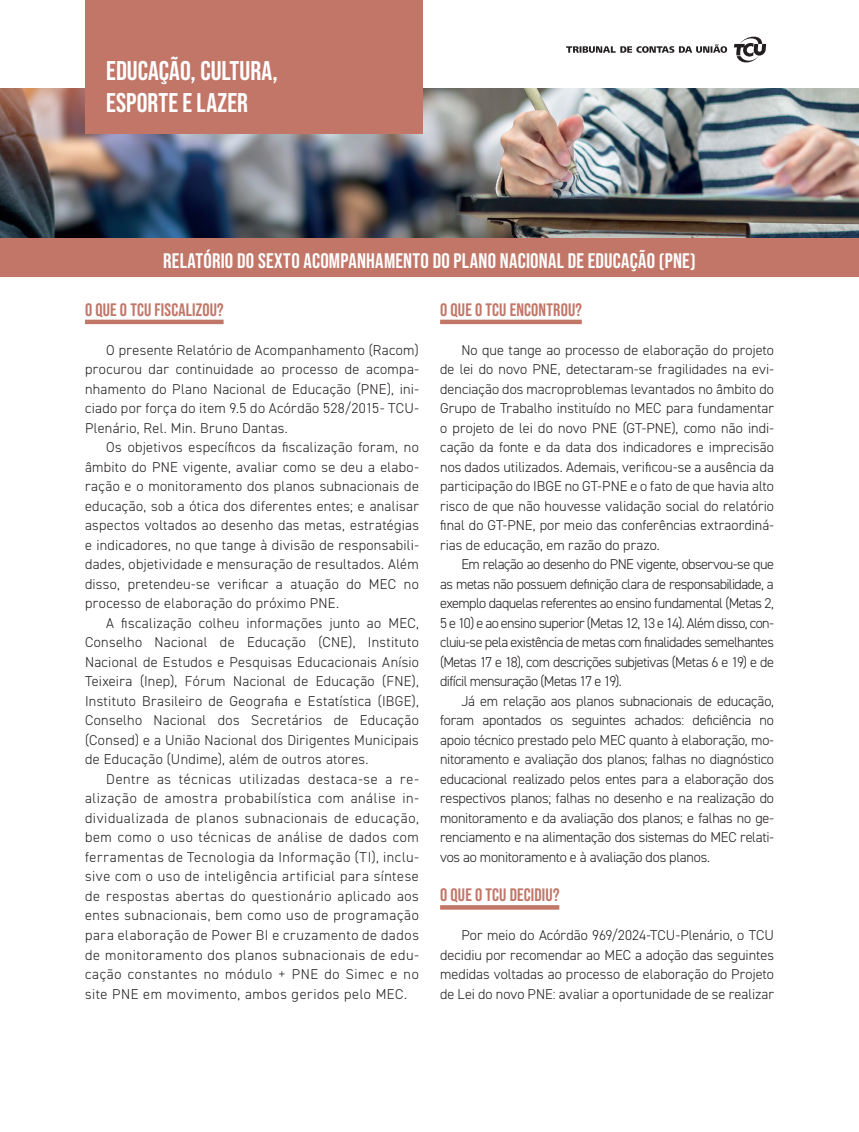
<style>
.page{position:relative;width:859px;height:1132px;background:#fff}
.page>*{position:absolute;margin:0;border:0;box-sizing:border-box;transform-origin:0 0}
.t1{font:700 27px/32.4px "Bebas Neue Pro";color:#fff}
.t2{font:700 21px "Bebas Neue Pro";letter-spacing:.01em;color:#fff}
.t3{font:700 18px "Bebas Neue Pro";letter-spacing:.01em;color:#c27668}
.t4{font:300 14.25px/19.5px "DIN2014";letter-spacing:.01em;color:#231f20;text-align:justify}
</style>
<div class="page">
<svg style="left:566px;top:44px;width:161px;height:9px"></svg>
<svg style="left:734px;top:36px;width:32px;height:27px"></svg>
<img style="left:0;top:88px;width:859px;height:150px">
<div style="left:85px;top:0;width:338px;height:133px;background:#c27668"></div>
<div style="left:0;top:238px;width:859px;height:38px;background:#c27668"></div>
<div style="left:85px;top:319px;width:139px;height:5px;background:#c27668"></div>
<div style="left:440px;top:319px;width:142px;height:5px;background:#c27668"></div>
<svg style="left:440px;top:905px;width:119px;height:4px"></svg>
<h1 class="t1" style="left:106px;top:54px;width:173px">EDUCAÇÃO, CULTURA,<br>ESPORTE E LAZER</h1>
<h2 class="t2" style="left:163px;top:248px;width:534px">RELATÓRIO DO SEXTO ACOMPANHAMENTO DO PLANO NACIONAL DE EDUCAÇÃO (PNE)</h2>
<p class="t3" style="left:85px;top:299px;width:140px">O QUE O TCU FISCALIZOU?</p>
<p class="t4" style="left:85px;top:340px;width:335px;text-indent:21px">O presente Relatório de Acompanhamento (Racom) procurou dar continuidade ao processo de acompa&shy;nhamento do Plano Nacional de Educação (PNE), ini&shy;ciado por força do item 9.5 do Acórdão 528/2015- TCU-Plenário, Rel. Min. Bruno Dantas.</p>
<p class="t4" style="left:85px;top:437px;width:335px;text-indent:21px">Os objetivos específicos da fiscalização foram, no âmbito do PNE vigente, avaliar como se deu a elabo&shy;ração e o monitoramento dos planos subnacionais de educação, sob a ótica dos diferentes entes; e analisar aspectos voltados ao desenho das metas, estratégias e indicadores, no que tange à divisão de responsabili&shy;dades, objetividade e mensuração de resultados. Além disso, pretendeu-se verificar a atuação do MEC no processo de elaboração do próximo PNE.</p>
<p class="t4" style="left:85px;top:613px;width:335px;text-indent:21px">A fiscalização colheu informações junto ao MEC, Conselho Nacional de Educação (CNE), Instituto Nacional de Estudos e Pesquisas Educacionais Anísio Teixeira (Inep), Fórum Nacional de Educação (FNE), Instituto Brasileiro de Geografia e Estatística (IBGE), Conselho Nacional dos Secretários de Educação (Consed) e a União Nacional dos Dirigentes Municipais de Educação (Undime), além de outros atores.</p>
<p class="t4" style="left:85px;top:769px;width:335px;text-indent:21px">Dentre as técnicas utilizadas destaca-se a re&shy;alização de amostra probabilística com análise in&shy;dividualizada de planos subnacionais de educação, bem como o uso técnicas de análise de dados com ferramentas de Tecnologia da Informação (TI), inclu&shy;sive com o uso de inteligência artificial para síntese de respostas abertas do questionário aplicado aos entes subnacionais, bem como uso de programação para elaboração de Power BI e cruzamento de dados de monitoramento dos planos subnacionais de edu&shy;cação constantes no módulo + PNE do Simec e no site PNE em movimento, ambos geridos pelo MEC.</p>
<p class="t3" style="left:440px;top:299px;width:143px">O QUE O TCU ENCONTROU?</p>
<p class="t4" style="left:440px;top:340px;width:335px;text-indent:21px">No que tange ao processo de elaboração do projeto de lei do novo PNE, detectaram-se fragilidades na evi&shy;denciação dos macroproblemas levantados no âmbito do Grupo de Trabalho instituído no MEC para fundamentar o projeto de lei do novo PNE (GT-PNE), como não indi&shy;cação da fonte e da data dos indicadores e imprecisão nos dados utilizados. Ademais, verificou-se a ausência da participação do IBGE no GT-PNE e o fato de que havia alto risco de que não houvesse validação social do relatório final do GT-PNE, por meio das conferências extraordiná&shy;rias de educação, em razão do prazo.</p>
<p class="t4" style="left:440px;top:554px;width:335px;text-indent:21px">Em relação ao desenho do PNE vigente, observou-se que as metas não possuem definição clara de responsabilidade, a exemplo daquelas referentes ao ensino fundamental (Metas 2, 5 e 10) e ao ensino superior (Metas 12, 13 e 14). Além disso, con&shy;cluiu-se pela existência de metas com finalidades semelhantes (Metas 17 e 18), com descrições subjetivas (Metas 6 e 19) e de difícil mensuração (Metas 17 e 19).</p>
<p class="t4" style="left:440px;top:691px;width:335px;text-indent:21px">Já em relação aos planos subnacionais de educação, foram apontados os seguintes achados: deficiência no apoio técnico prestado pelo MEC quanto à elaboração, mo&shy;nitoramento e avaliação dos planos; falhas no diagnóstico educacional realizado pelos entes para a elaboração dos respectivos planos; falhas no desenho e na realização do monitoramento e da avaliação dos planos; e falhas no ge&shy;renciamento e na alimentação dos sistemas do MEC relati&shy;vos ao monitoramento e à avaliação dos planos.</p>
<p class="t3" style="left:440px;top:884px;width:121px">O QUE O TCU DECIDIU?</p>
<p class="t4" style="left:440px;top:925px;width:335px;text-indent:21px">Por meio do Acórdão 969/2024-TCU-Plenário, o TCU decidiu por recomendar ao MEC a adoção das seguintes medidas voltadas ao processo de elaboração do Projeto de Lei do novo PNE: avaliar a oportunidade de se realizar</p>
</div>
